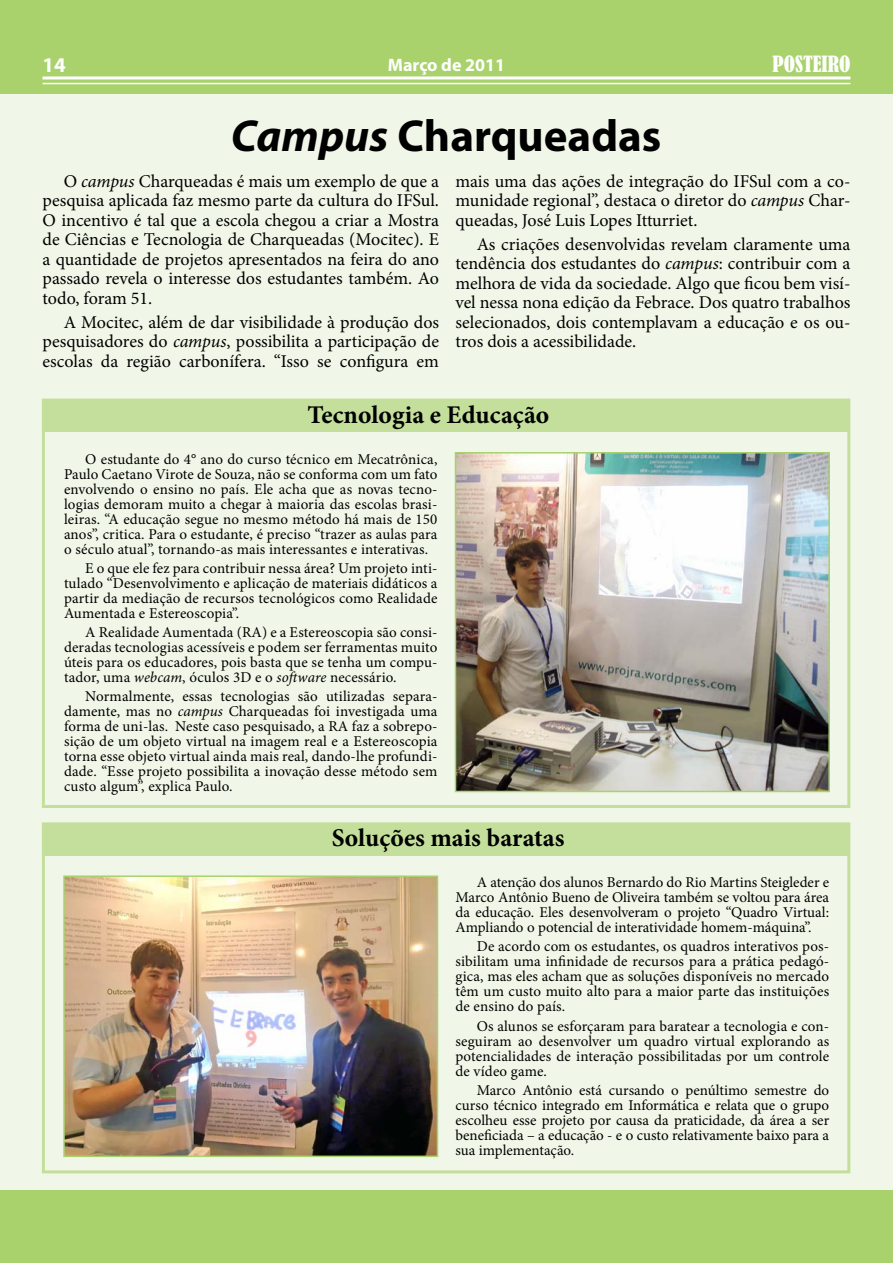
<style>
.page{position:relative;width:893px;height:1263px;background:#f0f7e8}
.page>*{position:absolute;margin:0;border:0;box-sizing:border-box;transform-origin:0 0}
.t1{font:700 45px "Myriad Pro";color:#000}
.t2{font:700 25.5px "Minion Pro";color:#000}
.t3{font:condensed 21px "Bernard";color:#fff}
.t4{font:700 21px "Myriad Pro";color:#fff}
.t5{font:18px/19.5px "Minion Pro";color:#000;text-align:justify}
.t6{font:700 18px "Myriad Pro";color:#fff}
.t7{font:15px/15px "Minion Pro";letter-spacing:.005em;color:#000;text-align:justify}
.s1{font-style:italic}
</style>
<div class="page">
<div style="left:0;top:0;width:893px;height:94px;background:#a9d26d"></div>
<div style="left:0;top:1191px;width:893px;height:72px;background:#a9d26d"></div>
<hr style="left:43px;top:76px;width:807px;height:3px;background:#fff">
<hr style="left:43px;top:83px;width:807px;height:1px;background:#fff">
<img style="left:458px;top:455px;width:369px;height:334px">
<div style="left:455px;top:452px;width:375px;height:340px;border:2px solid #a9d26d"></div>
<img style="left:66px;top:878px;width:369px;height:276px">
<div style="left:63px;top:875px;width:375px;height:282px;border:2px solid #a9d26d"></div>
<div style="left:42px;top:399px;width:808px;height:409px;border:3px solid #c4df9b"></div>
<div style="left:42px;top:822px;width:808px;height:351px;border:3px solid #c4df9b"></div>
<div style="left:44px;top:400px;width:805px;height:32px;background:#c4df9b"></div>
<div style="left:44px;top:824px;width:805px;height:32px;background:#c4df9b"></div>
<h3 class="t4" style="left:43px;top:51px;width:25px">14</h3>
<p class="t6" style="left:388px;top:53px;width:119px">Março de 2011</p>
<h3 class="t3" style="left:772px;top:52px;width:80px">POSTEIRO</h3>
<h1 class="t1" style="left:231px;top:106px;width:432px"><span class="s1">Campus</span> Charqueadas</h1>
<p class="t5" style="left:43px;top:171px;width:398px;text-indent:21px">O <span class="s1">campus</span> Charqueadas é mais um exemplo de que a pesquisa aplicada faz mesmo parte da cultura do IFSul.<br>O incentivo é tal que a escola chegou a criar a Mostra de Ciências e Tecnologia de Charqueadas (Mocitec). E a quantidade de projetos apresentados na feira do ano passado revela o interesse dos estudantes também. Ao todo, foram 51.</p>
<p class="t5" style="left:43px;top:312px;width:398px;text-indent:21px">A Mocitec, além de dar visibilidade à produção dos pesquisadores do <span class="s1">campus</span>, possibilita a participação de escolas da região carbonífera. “Isso se configura em</p>
<p class="t5" style="left:455px;top:171px;width:396px">mais uma das ações de integração do IFSul com a co&shy;munidade regional”, destaca o diretor do <span class="s1">campus</span> Char&shy;queadas, José Luis Lopes Itturriet.</p>
<p class="t5" style="left:455px;top:234px;width:396px;text-indent:21px">As criações desenvolvidas revelam claramente uma tendência dos estudantes do <span class="s1">campus</span>: contribuir com a melhora de vida da sociedade. Algo que ficou bem visí&shy;vel nessa nona edição da Febrace. Dos quatro trabalhos selecionados, dois contemplavam a educação e os ou&shy;tros dois a acessibilidade.</p>
<h2 class="t2" style="left:308px;top:396px;width:243px">Tecnologia e Educação</h2>
<p class="t7" style="left:64px;top:451px;width:375px;text-indent:21px">O estudante do 4° ano do curso técnico em Mecatrônica, Paulo Caetano Virote de Souza, não se conforma com um fato envolvendo o ensino no país. Ele acha que as novas tecno&shy;logias demoram muito a chegar à maioria das escolas brasi&shy;leiras. “A educação segue no mesmo método há mais de 150 anos”, critica. Para o estudante, é preciso “trazer as aulas para o século atual”, tornando-as mais interessantes e interativas.</p>
<p class="t7" style="left:64px;top:561px;width:375px;text-indent:21px">E o que ele fez para contribuir nessa área? Um projeto inti&shy;tulado “Desenvolvimento e aplicação de materiais didáticos a partir da mediação de recursos tecnológicos como Realidade Aumentada e Estereoscopia”.</p>
<p class="t7" style="left:64px;top:625px;width:375px;text-indent:21px">A Realidade Aumentada (RA) e a Estereoscopia são consi&shy;deradas tecnologias acessíveis e podem ser ferramentas muito úteis para os educadores, pois basta que se tenha um compu&shy;tador, uma <span class="s1">webcam</span>, óculos 3D e o <span class="s1">software</span> necessário.</p>
<p class="t7" style="left:64px;top:689px;width:375px;text-indent:21px">Normalmente, essas tecnologias são utilizadas separa&shy;damente, mas no <span class="s1">campus</span> Charqueadas foi investigada uma forma de uni-las. Neste caso pesquisado, a RA faz a sobrepo&shy;sição de um objeto virtual na imagem real e a Estereoscopia torna esse objeto virtual ainda mais real, dando-lhe profundi&shy;dade. “Esse projeto possibilita a inovação desse método sem custo algum”, explica Paulo.</p>
<h2 class="t2" style="left:332px;top:819px;width:234px">Soluções mais baratas</h2>
<p class="t7" style="left:455px;top:875px;width:375px;text-indent:21px">A atenção dos alunos Bernardo do Rio Martins Steigleder e Marco Antônio Bueno de Oliveira também se voltou para área da educação. Eles desenvolveram o projeto “Quadro Virtual:<br>Ampliando o potencial de interatividade homem-máquina”.</p>
<p class="t7" style="left:455px;top:939px;width:375px;text-indent:21px">De acordo com os estudantes, os quadros interativos pos&shy;sibilitam uma infinidade de recursos para a prática pedagó&shy;gica, mas eles acham que as soluções disponíveis no mercado têm um custo muito alto para a maior parte das instituições de ensino do país.</p>
<p class="t7" style="left:455px;top:1018px;width:375px;text-indent:21px">Os alunos se esforçaram para baratear a tecnologia e con&shy;seguiram ao desenvolver um quadro virtual explorando as potencialidades de interação possibilitadas por um controle de vídeo game.</p>
<p class="t7" style="left:455px;top:1083px;width:375px;text-indent:21px">Marco Antônio está cursando o penúltimo semestre do curso técnico integrado em Informática e relata que o grupo escolheu esse projeto por causa da praticidade, da área a ser beneficiada – a educação - e o custo relativamente baixo para a sua implementação.</p>
</div>
